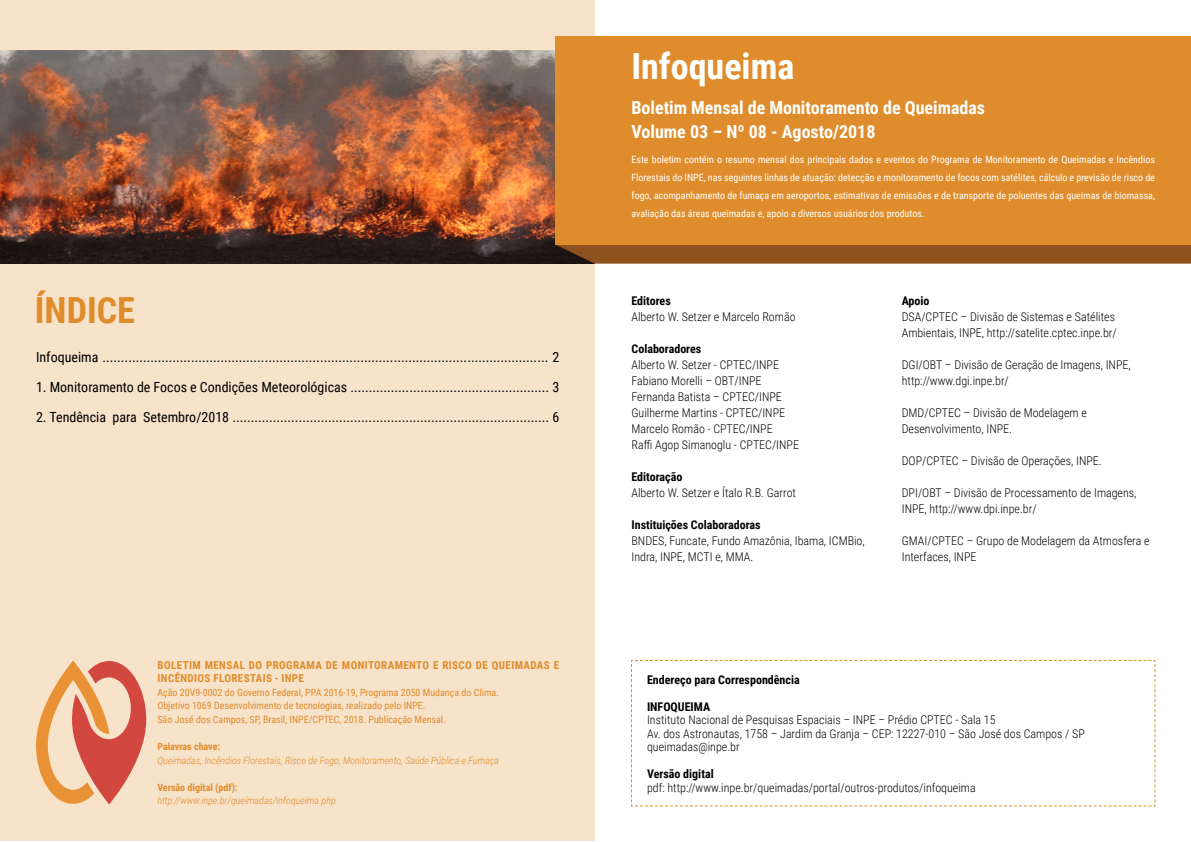
<style>
.page{position:relative;width:1191px;height:842px;background:#fff}
.page>*{position:absolute;margin:0;border:0;box-sizing:border-box;transform-origin:0 0}
.t1{font:700 36px "Roboto Condensed";color:#fffffe}
.t2{font:700 36px "Roboto Condensed";color:#df8c2a}
.t3{font:700 18px/24px "Roboto Condensed";color:#fffffe}
.t4{font:14px "Roboto Condensed";color:#010000}
.t5{font:300 12px/16px "Roboto Condensed";color:#000}
.t6{font:700 12px "Roboto Condensed";color:#000}
.t7{font:700 11px "Roboto Condensed";letter-spacing:.035em;color:#df8c2a}
.t8{font:10px/18px "Roboto Condensed";color:#fffffe;text-align:justify}
.t9{font:10px/13.6px "Roboto Condensed";color:#df8c2a}
.t10{font:italic 300 10px "Roboto Condensed";color:#df8c2a}
.t11{font:700 10px "Roboto Condensed";color:#df8c2a}
</style>
<div class="page">
<div style="left:0;top:0;width:595px;height:841px;background:#f7e2ca"></div>
<img style="left:0;top:50px;width:555px;height:214px">
<svg style="left:555px;top:245px;width:636px;height:19px;background:#8b5222"></svg>
<div style="left:555px;top:36px;width:636px;height:209px;background:#df8d2c"></div>
<svg style="left:631px;top:660px;width:525px;height:147px"></svg>
<svg style="left:36px;top:660px;width:110px;height:144px"></svg>
<h1 class="t2" style="left:35px;top:285px;width:102px">ÍNDICE</h1>
<p class="t4" style="left:36px;top:347px;width:525px">Infoqueima ......................................................................................................................... 2</p>
<p class="t4" style="left:36px;top:377px;width:525px">1. Monitoramento de Focos e Condições Meteorológicas ...................................................... 3</p>
<p class="t4" style="left:36px;top:407px;width:525px">2. Tendência para Setembro/2018 ...................................................................................... 6</p>
<p class="t7" style="left:158px;top:657px;width:151px">Boletim Mensal do Programa</p>
<p class="t7" style="left:326px;top:657px;width:70px">de Monitoramen</p>
<p class="t7" style="left:416px;top:657px;width:90px">to e Risco de Queima</p>
<p class="t7" style="left:530px;top:657px;width:29px">das e</p>
<p class="t7" style="left:158px;top:671px;width:131px">Incêndios Florestais - inpe</p>
<p class="t9" style="left:157px;top:685px;width:343px">Ação 20V9-0002 do Governo Federal, PPA 2016-19, Programa 2050 Mudança do Clima.<br>Objetivo 1069 Desenvolvimento de tecnologias, realizado pelo INPE.<br>São José dos Campos, SP, Brasil, INPE/CPTEC, 2018. Publicação Mensal.</p>
<p class="t11" style="left:157px;top:740px;width:64px">Palavras chave:</p>
<p class="t10" style="left:157px;top:753px;width:343px">Queimadas, Incêndios Florestais, Risco de Fogo, Monitoramento, Saúde Pública e Fumaça</p>
<p class="t11" style="left:157px;top:780px;width:82px">Versão digital (pdf):</p>
<p class="t10" style="left:157px;top:794px;width:180px">http://www.inpe.br/queimadas/infoqueima.php</p>
<h1 class="t1" style="left:631px;top:41px;width:164px">Infoqueima</h1>
<h2 class="t3" style="left:631px;top:95px;width:355px">Boletim Mensal de Monitoramento de Queimadas<br>Volume 03 – Nº 08 - Agosto/2018</h2>
<p class="t8" style="left:631px;top:150px;width:525px">Este boletim contém o resumo mensal dos principais dados e eventos do Programa de Monitoramento de Queimadas e Incêndios Florestais do INPE, nas seguintes linhas de atuação: detecção e monitoramento de focos com satélites, cálculo e previsão de risco de fogo, acompanhamento de fumaça em aeroportos, estimativas de emissões e de transporte de poluentes das queimas de biomassa, avaliação das áreas queimadas e, apoio a diversos usuários dos produtos.</p>
<p class="t6" style="left:631px;top:293px;width:41px">Editores</p>
<p class="t5" style="left:631px;top:309px;width:165px">Alberto W. Setzer e Marcelo Romão</p>
<p class="t6" style="left:631px;top:341px;width:71px">Colaboradores</p>
<p class="t5" style="left:631px;top:357px;width:169px">Alberto W. Setzer - CPTEC/INPE<br>Fabiano Morelli – OBT/INPE<br>Fernanda Batista – CPTEC/INPE<br>Guilherme Martins - CPTEC/INPE<br>Marcelo Romão - CPTEC/INPE<br>Raffi Agop Simanoglu - CPTEC/INPE</p>
<p class="t6" style="left:631px;top:469px;width:52px">Editoração</p>
<p class="t5" style="left:631px;top:484px;width:166px">Alberto W. Setzer e Ítalo R.B. Garrot</p>
<p class="t6" style="left:631px;top:517px;width:131px">Instituições Colaboradoras</p>
<p class="t5" style="left:631px;top:532px;width:235px">BNDES, Funcate, Fundo Amazônia, Ibama, ICMBio,<br>Indra, INPE, MCTI e, MMA.</p>
<p class="t6" style="left:901px;top:293px;width:29px">Apoio</p>
<p class="t5" style="left:901px;top:308px;width:216px">DSA/CPTEC – Divisão de Sistemas e Satélites<br>Ambientais, INPE, http://satelite.cptec.inpe.br/</p>
<p class="t5" style="left:901px;top:356px;width:230px">DGI/OBT – Divisão de Geração de Imagens, INPE, http://www.dgi.inpe.br/</p>
<p class="t5" style="left:901px;top:404px;width:187px">DMD/CPTEC – Divisão de Modelagem e<br>Desenvolvimento, INPE.</p>
<p class="t5" style="left:901px;top:452px;width:201px">DOP/CPTEC – Divisão de Operações, INPE.</p>
<p class="t5" style="left:901px;top:484px;width:236px">DPI/OBT – Divisão de Processamento de Imagens,<br>INPE, http://www.dpi.inpe.br/</p>
<p class="t5" style="left:901px;top:532px;width:249px">GMAI/CPTEC – Grupo de Modelagem da Atmosfera e<br>Interfaces, INPE</p>
<p class="t6" style="left:647px;top:671px;width:154px">Endereço para Correspondência</p>
<p class="t6" style="left:647px;top:698px;width:65px">INFOQUEIMA</p>
<p class="t5" style="left:647px;top:713px;width:439px;line-height:13.5px">Instituto Nacional de Pesquisas Espaciais – INPE – Prédio CPTEC - Sala 15<br>Av. dos Astronautas, 1758 – Jardim da Granja – CEP: 12227-010 – São José dos Campos / SP queimadas@inpe.br</p>
<p class="t6" style="left:647px;top:765px;width:68px">Versão digital</p>
<p class="t5" style="left:647px;top:779px;width:330px">pdf: http://www.inpe.br/queimadas/portal/outros-produtos/infoqueima</p>
</div>
